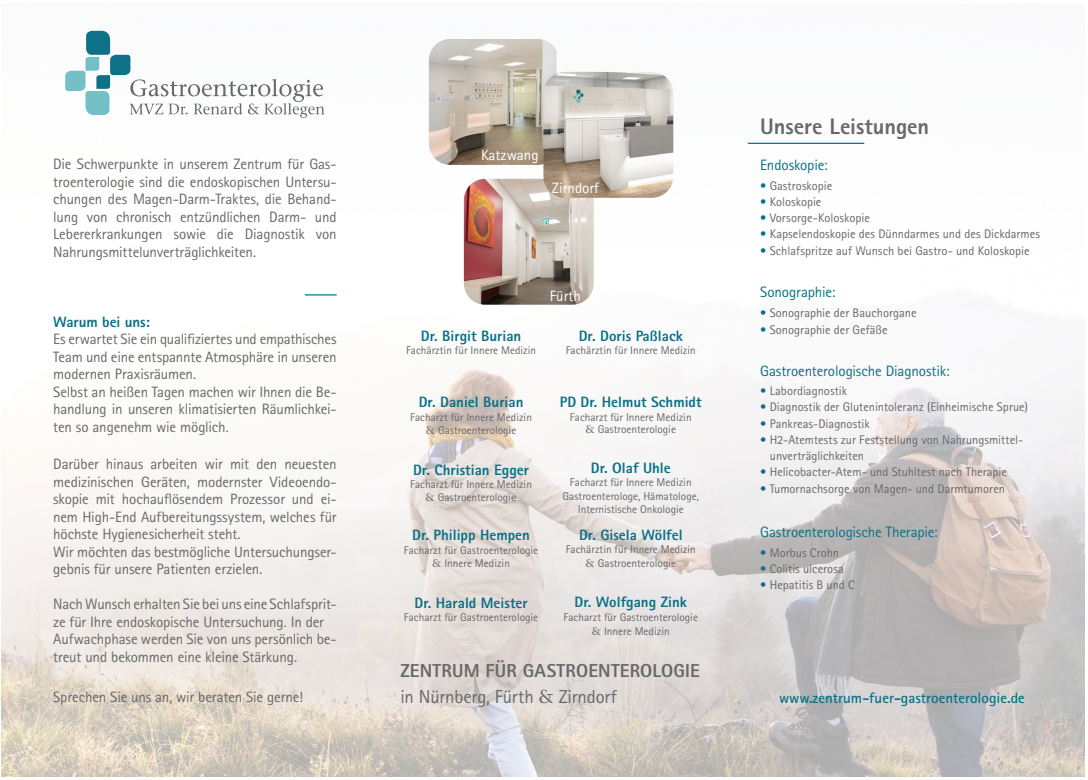
<style>
.page{position:relative;width:1088px;height:780px;background:#fff}
.page>*{position:absolute;margin:0;border:0;box-sizing:border-box;transform-origin:0 0}
.t1{font:800 22.5px "Rotis Sans Serif Std";color:#676869}
.t2{font:800 18.75px "Rotis Sans Serif Pro";letter-spacing:.01em;color:#676869}
.t3{font:18.75px "Rotis Sans Serif Std";letter-spacing:-.01em;color:#676869}
.t4{font:15px/17.5px "Rotis Sans Serif Std";letter-spacing:-.01em;color:#676869;text-align:justify}
.t5{font:800 15px "Rotis Sans Serif Std";color:#0b7086}
.Einf__Abs{font:15px "Rotis Sans Serif Std";letter-spacing:-.01em;color:#0b7086}
.t6{font:700 15px "Rotis Sans Serif Pro";color:#0b7086}
.t7{font:15px "Rotis Sans Serif Pro";color:#fff}
.Einf__Abs-2{font:12.5px/16.2px "Rotis Sans Serif Std";color:#676869}
.t8{font:11.25px/13.5px "Rotis Sans Serif Pro";color:#676869;text-align:center}
.s1{color:#0b7086}
.s2{font-family:"Stone Serif Std";font-weight:500}
.s3{font-family:"Myriad Pro"}
</style>
<div class="page">
<img style="left:2px;top:30px;width:1082px;height:746px">
<hr style="left:748px;top:143px;width:116px;height:1px;background:#0b7086">
<hr style="left:305px;top:294px;width:32px;height:1px;background:#0b7086">
<svg style="left:65px;top:31px;width:260px;height:87px"></svg>
<img style="left:429px;top:39px;width:127px;height:126px">
<img style="left:464px;top:179px;width:130px;height:126px">
<img style="left:543px;top:72px;width:130px;height:126px">
<p class="t1" style="left:760px;top:112px;width:171px">Unsere Leistungen</p>
<p class="Einf__Abs" style="left:760px;top:156px;width:69px">Endoskopie:</p>
<p class="Einf__Abs-2" style="left:760px;top:177px;width:74px"><span class="s1">•</span> Gastroskopie</p>
<p class="Einf__Abs-2" style="left:760px;top:193px;width:63px"><span class="s1">•</span> Koloskopie</p>
<p class="Einf__Abs-2" style="left:760px;top:209px;width:111px"><span class="s1">•</span> Vorsorge-Koloskopie</p>
<p class="Einf__Abs-2" style="left:760px;top:226px;width:281px"><span class="s1">•</span> Kapselendoskopie des Dünndarmes und des Dickdarmes</p>
<p class="Einf__Abs-2" style="left:760px;top:242px;width:271px"><span class="s1">•</span> Schlafspritze auf Wunsch bei Gastro- und Koloskopie</p>
<p class="Einf__Abs" style="left:760px;top:283px;width:77px">Sonographie:</p>
<p class="Einf__Abs-2" style="left:760px;top:305px;width:158px"><span class="s1">•</span> Sonographie der Bauchorgane</p>
<p class="Einf__Abs-2" style="left:760px;top:321px;width:129px"><span class="s1">•</span> Sonographie der Gefäße</p>
<p class="Einf__Abs" style="left:760px;top:362px;width:191px">Gastroenterologische Diagnostik:</p>
<p class="Einf__Abs-2" style="left:760px;top:382px;width:88px"><span class="s1">•</span> Labordiagnostik</p>
<p class="Einf__Abs-2" style="left:760px;top:399px;width:269px"><span class="s1">•</span> Diagnostik der Glutenintoleranz (Einheimische Sprue)</p>
<p class="Einf__Abs-2" style="left:760px;top:415px;width:111px"><span class="s1">•</span> Pankreas-Diagnostik</p>
<p class="Einf__Abs-2" style="left:770px;top:431px;width:255px;text-indent:-10px"><span class="s1">•</span> H2-Atemtests zur Feststellung von Nahrungsmittel&shy;unverträglichkeiten</p>
<p class="Einf__Abs-2" style="left:760px;top:464px;width:248px"><span class="s1">•</span> Helicobacter-Atem- und Stuhltest nach Therapie</p>
<p class="Einf__Abs-2" style="left:760px;top:480px;width:246px"><span class="s1">•</span> Tumornachsorge von Magen- und Darmtumoren</p>
<p class="Einf__Abs" style="left:760px;top:522px;width:179px">Gastroenterologische Therapie:</p>
<p class="Einf__Abs-2" style="left:760px;top:544px;width:81px"><span class="s1">•</span> Morbus Crohn</p>
<p class="Einf__Abs-2" style="left:760px;top:560px;width:85px"><span class="s1">•</span> Colitis ulcerosa</p>
<p class="Einf__Abs-2" style="left:760px;top:576px;width:96px"><span class="s1">•</span> Hepatitis B und C</p>
<p class="t7" style="left:481px;top:146px;width:59px">Katzwang</p>
<p class="t4" style="left:53px;top:155px;width:285px">Die Schwerpunkte in unserem Zentrum für Gas&shy;troenterologie sind die endoskopischen Untersu&shy;chungen des Magen-Darm-Traktes, die Behand&shy;lung von chronisch entzündlichen Darm- und Lebererkrankungen sowie die Diagnostik von Nahrungsmittelunverträglichkeiten.</p>
<p class="t7" style="left:552px;top:179px;width:48px">Zirndorf</p>
<p class="t7" style="left:550px;top:287px;width:33px">Fürth</p>
<p class="t5" style="left:53px;top:312px;width:98px">Warum bei uns:</p>
<p class="t4" style="left:53px;top:330px;width:285px">Es erwartet Sie ein qualifiziertes und empathisches Team und eine entspannte Atmosphäre in unseren modernen Praxisräumen.</p>
<p class="t4" style="left:53px;top:383px;width:285px">Selbst an heißen Tagen machen wir Ihnen die Be&shy;handlung in unseren klimatisierten Räumlichkei&shy;ten so angenehm wie möglich.</p>
<p class="t4" style="left:53px;top:455px;width:285px">Darüber hinaus arbeiten wir mit den neuesten medizinischen Geräten, modernster Videoendo&shy;skopie mit hochauflösendem Prozessor und ei&shy;nem High-End Aufbereitungssystem, welches für höchste Hygienesicherheit steht.</p>
<p class="t4" style="left:53px;top:543px;width:285px">Wir möchten das bestmögliche Untersuchungser&shy;gebnis für unsere Patienten erzielen.</p>
<p class="t4" style="left:53px;top:595px;width:285px">Nach Wunsch erhalten Sie bei uns eine Schlafsprit&shy;ze für Ihre endoskopische Untersuchung. In der</p>
<p class="t4" style="left:53px;top:630px;width:285px">Aufwachphase werden Sie von uns persönlich be&shy;treut und bekommen eine kleine Stärkung.</p>
<p class="t4" style="left:53px;top:688px;width:251px">Sprechen Sie uns an, wir beraten Sie gerne!</p>
<p class="t6" style="left:779px;top:688px;width:247px">www.zentrum-fuer-gastroenterologie.de</p>
<p class="t5" style="left:579px;top:326px;width:106px">Dr. Doris Paßlack</p>
<p class="t8" style="left:566px;top:344px;width:131px">Fachärztin für Innere Medizin</p>
<p class="t5" style="left:421px;top:326px;width:102px">Dr. Birgit Burian</p>
<p class="t8" style="left:406px;top:344px;width:131px">Fachärztin für Innere Medizin</p>
<p class="t5" style="left:560px;top:392px;width:143px">PD Dr. Helmut Schmidt</p>
<p class="t8" style="left:570px;top:411px;width:123px;line-height:12.5px">Facharzt für Innere Medizin <span class="s2">&amp;</span> Gastroenterologie</p>
<p class="t5" style="left:591px;top:458px;width:81px">Dr. Olaf Uhle</p>
<p class="t8" style="left:563px;top:475px;width:138px">Facharzt für Innere Medizin<br>Gastroenterologe, Hämatologe,<br>Internistische Onkologie</p>
<p class="t5" style="left:579px;top:525px;width:105px">Dr. Gisela Wölfel</p>
<p class="t8" style="left:566px;top:543px;width:131px">Fachärztin für Innere Medizin <span class="s2">&amp;</span> Gastroenterologie</p>
<p class="t5" style="left:574px;top:592px;width:114px">Dr. Wolfgang Zink</p>
<p class="t8" style="left:564px;top:610px;width:136px">Facharzt für Gastroenterologie <span class="s2">&amp;</span> Innere Medizin</p>
<p class="t5" style="left:419px;top:392px;width:106px">Dr. Daniel Burian</p>
<p class="t8" style="left:410px;top:410px;width:123px">Facharzt für Innere Medizin <span class="s2">&amp;</span> Gastroenterologie</p>
<p class="t5" style="left:413px;top:460px;width:118px">Dr. Christian Egger</p>
<p class="t8" style="left:410px;top:478px;width:123px;line-height:12.5px">Facharzt für Innere Medizin <span class="s2">&amp;</span> Gastroenterologi<span class="s3">e</span></p>
<p class="t5" style="left:412px;top:525px;width:119px">Dr. Philipp Hempen</p>
<p class="t8" style="left:404px;top:543px;width:136px">Facharzt für Gastroenterologie <span class="s2">&amp;</span> Innere Medizin</p>
<p class="t5" style="left:414px;top:593px;width:115px">Dr. Harald Meister</p>
<p class="t8" style="left:404px;top:611px;width:136px">Facharzt für Gastroenterologie</p>
<p class="t2" style="left:400px;top:658px;width:301px">ZENTRUM FÜR GASTROENTEROLOGIE</p>
<p class="t3" style="left:400px;top:685px;width:218px">in Nürnberg, Fürth <span class="s2">&amp;</span> Zirndorf</p>
</div>
